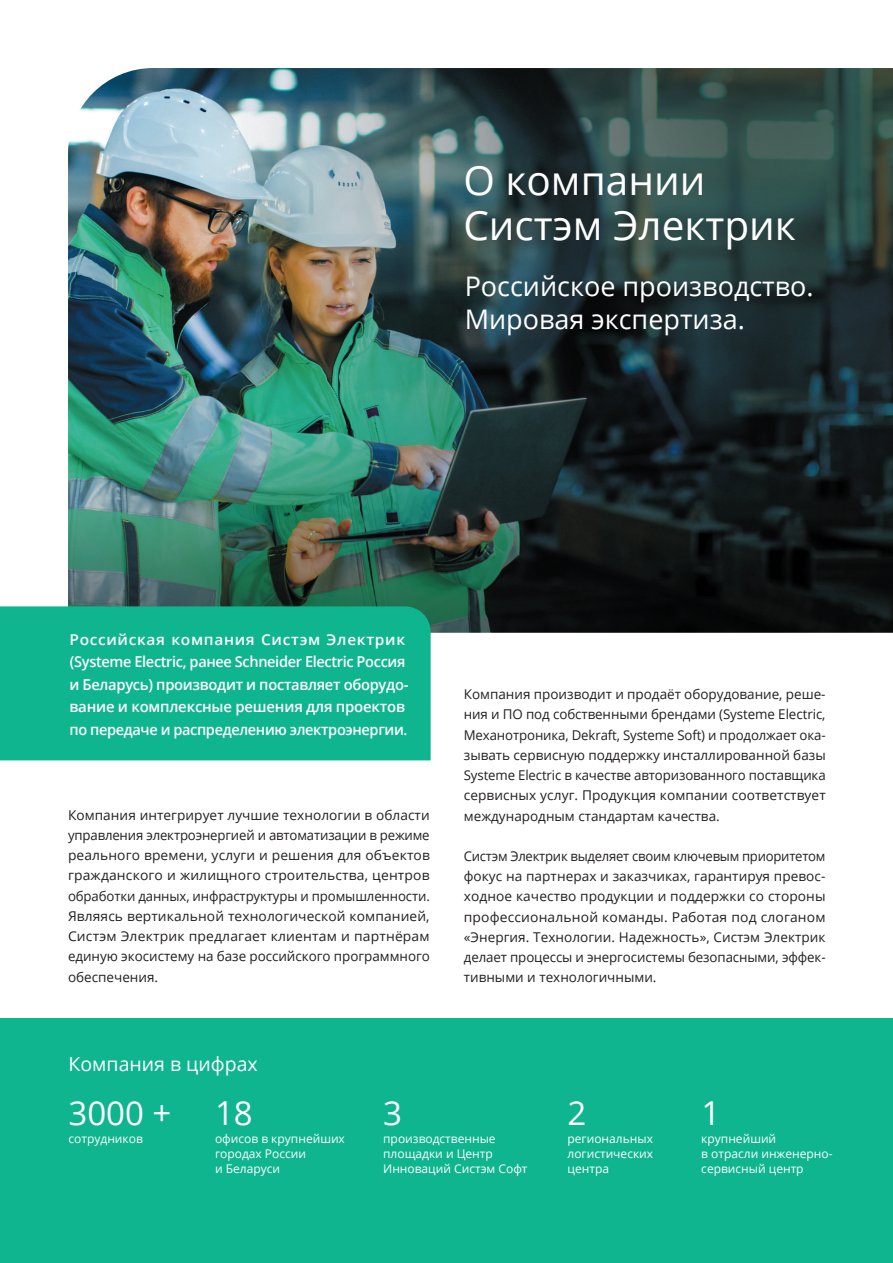
<style>
.page{position:relative;width:893px;height:1263px;background:#fff}
.page>*{position:absolute;margin:0;border:0;box-sizing:border-box;transform-origin:0 0}
.t1{font:40.5px/45px "Open Sans";color:#fff}
.t2{font:33px "Open Sans";color:#fff}
.t3{font:27px/33px "Open Sans";color:#fff}
.t4{font:19.5px "Open Sans";color:#fff}
.t5{font:600 15px/22.5px "Open Sans";letter-spacing:-.02em;color:#fff}
.t6{font:13.5px/20.2px "Open Sans";color:#231f20;text-align:justify}
.t7{font:12px/15px "Open Sans";color:#fff}
</style>
<div class="page">
<div style="left:0;top:1019px;width:893px;height:244px;background:#0eb58f"></div>
<img style="left:68px;top:68px;width:825px;height:565px">
<div style="left:0;top:606px;width:431px;height:154px;background:#0eb58f"></div>
<h1 class="t1" style="left:463px;top:157px;width:334px">О компании<br>Систэм Электрик</h1>
<h3 class="t3" style="left:465px;top:269px;width:351px">Российское производство.<br>Мировая экспертиза.</h3>
<p class="t5" style="left:69px;top:628px;width:340px">Российская компания Систэм Электрик (Systeme Electric, ранее Schneider Electric Россия и Беларусь) производит и поставляет оборудо&shy;вание и комплексные решения для проектов по передаче и распределению электроэнергии.</p>
<p class="t6" style="left:68px;top:804px;width:363px">Компания интегрирует лучшие технологии в области управления электроэнергией и автоматизации в режиме реального времени, услуги и решения для объектов гражданского и жилищного строительства, центров обработки данных, инфраструктуры и промышленности.<br>Являясь вертикальной технологической компанией, Систэм Электрик предлагает клиентам и партнёрам единую экосистему на базе российского программного обеспечения.</p>
<p class="t6" style="left:464px;top:684px;width:363px">Компания производит и продаёт оборудование, реше&shy;ния и ПО под собственными брендами (Systeme Electric, Механотроника, Dekraft, Systeme Soft) и продолжает ока&shy;зывать сервисную поддержку инсталлированной базы Systeme Electric в качестве авторизованного поставщика сервисных услуг. Продукция компании соответствует международным стандартам качества.</p>
<p class="t6" style="left:464px;top:845px;width:363px">Систэм Электрик выделяет своим ключевым приоритетом фокус на партнерах и заказчиках, гарантируя превос&shy;ходное качество продукции и поддержки со стороны профессиональной команды. Работая под слоганом «Энергия. Технологии. Надежность», Систэм Электрик делает процессы и энергосистемы безопасными, эффек&shy;тивными и технологичными.</p>
<h3 class="t4" style="left:69px;top:1050px;width:191px">Компания в цифрах</h3>
<h2 class="t2" style="left:215px;top:1090px;width:39px">18</h2>
<p class="t7" style="left:215px;top:1131px;width:131px">офисов в крупнейших городах России<br>и Беларуси</p>
<h2 class="t2" style="left:69px;top:1090px;width:104px">3000 +</h2>
<p class="t7" style="left:69px;top:1131px;width:76px">сотрудников</p>
<h2 class="t2" style="left:383px;top:1090px;width:20px">3</h2>
<p class="t7" style="left:383px;top:1131px;width:146px">производственные площадки и Центр<br>Инноваций Систэм Софт</p>
<h2 class="t2" style="left:568px;top:1090px;width:20px">2</h2>
<p class="t7" style="left:568px;top:1131px;width:87px;text-align:justify">региональных логистических центра</p>
<p class="t7" style="left:701px;top:1131px;width:133px">крупнейший<br>в отрасли инженерно&shy;сервисный центр</p>
<h2 class="t2" style="left:701px;top:1090px;width:20px">1</h2>
</div>
